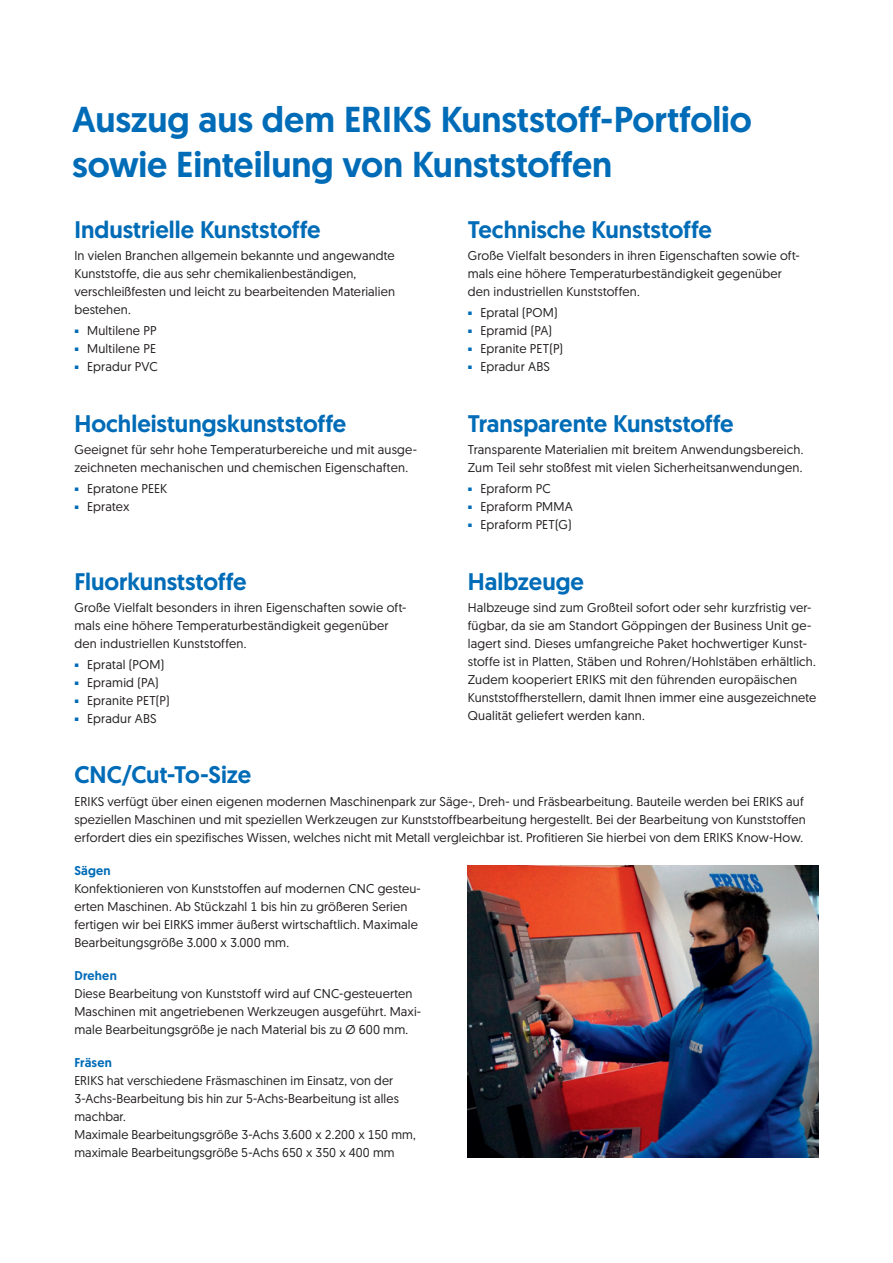
<style>
.page{position:relative;width:893px;height:1263px;background:#fff}
.page>*{position:absolute;margin:0;border:0;box-sizing:border-box;transform-origin:0 0}
.t1{font:500 36px/45px "Geomanist";letter-spacing:-.005em;color:#006cb7}
.t2{font:500 24px "Geomanist";color:#006cb7}
.t3{font:12.75px/18px "Geomanist";letter-spacing:.015em;color:#231f20}
.t4{font:500 12.75px "Geomanist";letter-spacing:.015em;color:#006cb7}
</style>
<div class="page">
<img style="left:468px;top:865px;width:351px;height:293px">
<h1 class="t1" style="left:72px;top:97px;width:681px">Auszug aus dem ERIKS Kunststoff-Portfolio sowie Einteilung von Kunststoffen</h1>
<h2 class="t2" style="left:74px;top:213px;width:248px">Industrielle Kunststoffe</h2>
<h2 class="t2" style="left:468px;top:213px;width:246px">Technische Kunststoffe</h2>
<p class="t3" style="left:74px;top:246px;width:322px">In vielen Branchen allgemein bekannte und angewandte Kunststoffe, die aus sehr chemikalienbeständigen, verschleißfesten und leicht zu bearbeitenden Materialien bestehen.</p>
<p class="t3" style="left:74px;top:321px;width:84px"><sup>■</sup> Multilene PP</p>
<p class="t3" style="left:74px;top:339px;width:83px"><sup>■</sup> Multilene PE</p>
<p class="t3" style="left:74px;top:357px;width:85px"><sup>■</sup> Epradur PVC</p>
<p class="t3" style="left:468px;top:246px;width:334px">Große Vielfalt besonders in ihren Eigenschaften sowie oft&shy;mals eine höhere Temperaturbeständigkeit gegenüber den industriellen Kunststoffen.</p>
<p class="t3" style="left:468px;top:303px;width:91px"><sup>■</sup> Epratal (POM)</p>
<p class="t3" style="left:468px;top:321px;width:86px"><sup>■</sup> Epramid (PA)</p>
<p class="t3" style="left:468px;top:339px;width:97px"><sup>■</sup> Epranite PET(P)</p>
<p class="t3" style="left:468px;top:357px;width:84px"><sup>■</sup> Epradur ABS</p>
<h2 class="t2" style="left:74px;top:407px;width:273px">Hochleistungskunststoffe</h2>
<h2 class="t2" style="left:468px;top:407px;width:267px">Transparente Kunststoffe</h2>
<p class="t3" style="left:74px;top:440px;width:344px">Geeignet für sehr hohe Temperaturbereiche und mit ausge&shy;zeichneten mechanischen und chemischen Eigenschaften.</p>
<p class="t3" style="left:74px;top:479px;width:95px"><sup>■</sup> Epratone PEEK</p>
<p class="t3" style="left:74px;top:497px;width:57px"><sup>■</sup> Epratex</p>
<p class="t3" style="left:468px;top:440px;width:337px">Transparente Materialien mit breitem Anwendungsbereich.<br>Zum Teil sehr stoßfest mit vielen Sicherheitsanwendungen.</p>
<p class="t3" style="left:468px;top:479px;width:84px"><sup>■</sup> Epraform PC</p>
<p class="t3" style="left:468px;top:497px;width:107px"><sup>■</sup> Epraform PMMA</p>
<p class="t3" style="left:468px;top:515px;width:105px"><sup>■</sup> Epraform PET(G)</p>
<h2 class="t2" style="left:74px;top:565px;width:174px">Fluorkunststoffe</h2>
<h2 class="t2" style="left:468px;top:565px;width:118px">Halbzeuge</h2>
<p class="t3" style="left:74px;top:598px;width:334px">Große Vielfalt besonders in ihren Eigenschaften sowie oft&shy;mals eine höhere Temperaturbeständigkeit gegenüber den industriellen Kunststoffen.</p>
<p class="t3" style="left:74px;top:655px;width:91px"><sup>■</sup> Epratal (POM)</p>
<p class="t3" style="left:74px;top:673px;width:86px"><sup>■</sup> Epramid (PA)</p>
<p class="t3" style="left:74px;top:691px;width:97px"><sup>■</sup> Epranite PET(P)</p>
<p class="t3" style="left:74px;top:709px;width:84px"><sup>■</sup> Epradur ABS</p>
<p class="t3" style="left:468px;top:598px;width:350px">Halbzeuge sind zum Großteil sofort oder sehr kurzfristig ver&shy;fügbar, da sie am Standort Göppingen der Business Unit ge&shy;lagert sind. Dieses umfangreiche Paket hochwertiger Kunst&shy;stoffe ist in Platten, Stäben und Rohren/Hohlstäben erhältlich.<br>Zudem kooperiert ERIKS mit den führenden europäischen Kunststoffherstellern, damit Ihnen immer eine ausgezeichnete Qualität geliefert werden kann.</p>
<h2 class="t2" style="left:74px;top:759px;width:178px">CNC/Cut-To-Size</h2>
<p class="t3" style="left:74px;top:792px;width:733px">ERIKS verfügt über einen eigenen modernen Maschinenpark zur Säge-, Dreh- und Fräsbearbeitung. Bauteile werden bei ERIKS auf speziellen Maschinen und mit speziellen Werkzeugen zur Kunststoffbearbeitung hergestellt. Bei der Bearbeitung von Kunststoffen erfordert dies ein spezifisches Wissen, welches nicht mit Metall vergleichbar ist. Profitieren Sie hierbei von dem ERIKS Know-How.</p>
<p class="t4" style="left:74px;top:862px;width:38px">Sägen</p>
<p class="t3" style="left:74px;top:879px;width:348px">Konfektionieren von Kunststoffen auf modernen CNC gesteu&shy;erten Maschinen. Ab Stückzahl 1 bis hin zu größeren Serien fertigen wir bei EIRKS immer äußerst wirtschaftlich. Maximale Bearbeitungsgröße 3.000 x 3.000 mm.</p>
<p class="t4" style="left:74px;top:967px;width:44px">Drehen</p>
<p class="t3" style="left:74px;top:984px;width:348px">Diese Bearbeitung von Kunststoff wird auf CNC-gesteuerten<br>Maschinen mit angetriebenen Werkzeugen ausgeführt. Maxi&shy;male Bearbeitungsgröße je nach Material bis zu Ø 600 mm.</p>
<p class="t4" style="left:74px;top:1054px;width:39px">Fräsen</p>
<p class="t3" style="left:74px;top:1071px;width:343px">ERIKS hat verschiedene Fräsmaschinen im Einsatz, von der 3-Achs-Bearbeitung bis hin zur 5-Achs-Bearbeitung ist alles machbar.<br>Maximale Bearbeitungsgröße 3-Achs 3.600 x 2.200 x 150 mm, maximale Bearbeitungsgröße 5-Achs 650 x 350 x 400 mm</p>
</div>
